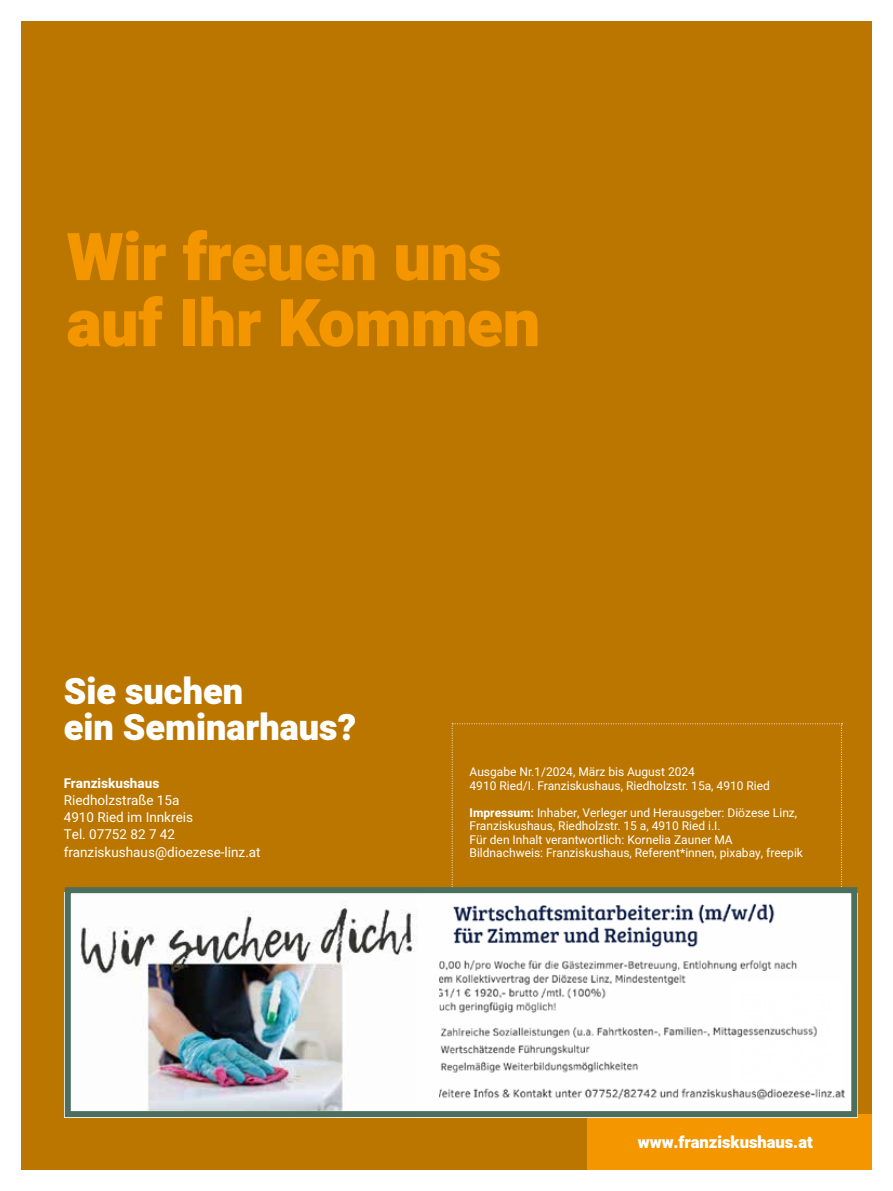
<style>
.page{position:relative;width:893px;height:1191px;background:#fff}
.page>*{position:absolute;margin:0;border:0;box-sizing:border-box;transform-origin:0 0}
.t1{font:900 66px/66px "Heebo";letter-spacing:-.005em;color:#f49600}
.t2{font:900 36px/36px "Heebo";color:#fff}
.t3{font:900 16.5px "Heebo";color:#fff}
.t4{font:13.5px/17.2px "Heebo";color:#fff}
.t5{font:700 13.5px "Heebo";color:#fff}
.t6{font:12px/13.5px "Heebo";color:#fff}
.s1{font-weight:700}
</style>
<div class="page">
<div style="left:21px;top:21px;width:851px;height:1148px;background:#bb7600"></div>
<div style="left:587px;top:1114px;width:285px;height:55px;background:#f49600"></div>
<svg style="left:452px;top:723px;width:391px;height:164px"></svg>
<img style="left:439px;top:894px;width:411px;height:216px">
<img style="left:72px;top:894px;width:367px;height:216px">
<div style="left:65px;top:887px;width:792px;height:230px;border:6px solid #4c6e5e"></div>
<h1 class="t1" style="left:67px;top:226px;width:475px">Wir freuen uns auf Ihr Kommen</h1>
<h2 class="t2" style="left:64px;top:674px;width:294px">Sie suchen<br>ein Seminarhaus?</h2>
<p class="t5" style="left:64px;top:773px;width:97px">Franziskushaus</p>
<p class="t4" style="left:64px;top:791px;width:198px">Riedholzstraße 15a<br>4910 Ried im Innkreis<br>Tel. 07752 82 7 42 franziskushaus@dioezese-linz.at</p>
<p class="t6" style="left:470px;top:765px;width:302px">Ausgabe Nr.1/2024, März bis August 2024<br>4910 Ried/I. Franziskushaus, Riedholzstr. 15a, 4910 Ried</p>
<p class="t6" style="left:470px;top:805px;width:335px"><span class="s1">Impressum:</span> Inhaber, Verleger und Herausgeber: Diözese Linz, Franziskushaus, Riedholzstr. 15 a, 4910 Ried i.I.<br>Für den Inhalt verantwortlich: Kornelia Zauner MA Bildnachweis: Franziskushaus, Referent*innen, pixabay, freepik</p>
<h3 class="t3" style="left:638px;top:1130px;width:176px">www.franziskushaus.at</h3>
</div>
